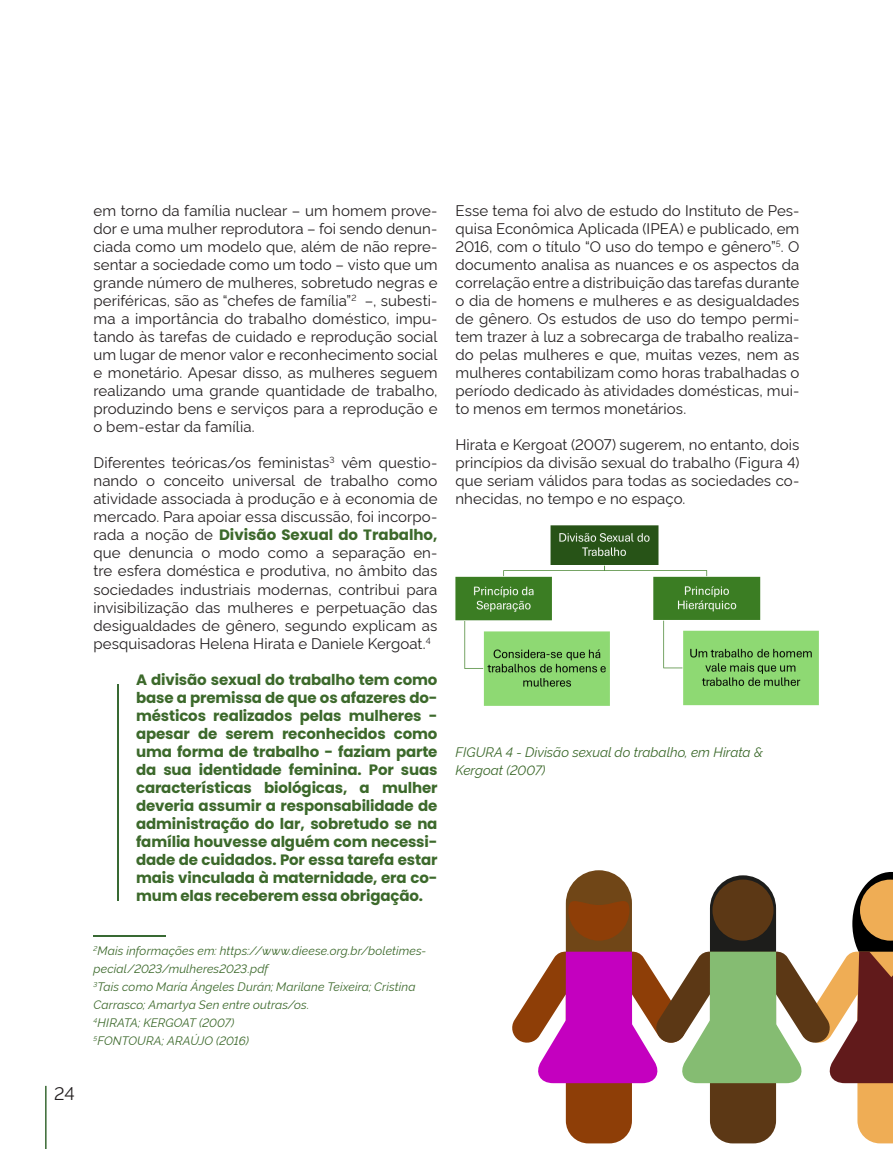
<style>
.page{position:relative;width:893px;height:1149px;background:#fff}
.page>*{position:absolute;margin:0;border:0;box-sizing:border-box;transform-origin:0 0}
.t1{font:18px "Rawline";color:#231f20}
.t2{font:15px/18px "Rawline";letter-spacing:.005em;color:#231f20;text-align:justify}
.t3{font:700 15px/18px "Poppins";letter-spacing:-.01em;color:#3c692b;text-align:justify}
.t4{font:italic 13.5px/18px "Rawline";color:#3c692b}
.t5{font:italic 12px/18px "Rawline";letter-spacing:.01em;color:#3c692b}
.s1{font-family:"Rawline";font-weight:400;color:#231f20}
</style>
<div class="page">
<hr style="left:45px;top:1085px;width:2px;height:63px;background:#386933">
<hr style="left:117px;top:684px;width:2px;height:216px;background:#386933">
<img style="left:455px;top:525px;width:364px;height:181px">
<hr style="left:94px;top:934px;width:72px;height:2px;background:#386933">
<svg style="left:512px;top:870px;width:381px;height:272px"></svg>
<div style="left:712px;top:879px;width:61px;height:61px;background:#5c3815;border-radius:50%"></div>
<p class="t1" style="left:54px;top:1078px;width:22px">24</p>
<p class="t2" style="left:94px;top:200px;width:345px">em torno da família nuclear – um homem prove&shy;dor e uma mulher reprodutora – foi sendo denun&shy;ciada como um modelo que, além de não repre&shy;sentar a sociedade como um todo – visto que um grande número de mulheres, sobretudo negras e periféricas, são as “chefes de família”<sup>2</sup> –, subesti&shy;ma a importância do trabalho doméstico, impu&shy;tando às tarefas de cuidado e reprodução social um lugar de menor valor e reconhecimento social e monetário. Apesar disso, as mulheres seguem realizando uma grande quantidade de trabalho, produzindo bens e serviços para a reprodução e o bem-estar da família.</p>
<p class="t2" style="left:94px;top:452px;width:345px">Diferentes teóricas/os feministas<sup>3</sup> vêm questio&shy;nando o conceito universal de trabalho como atividade associada à produção e à economia de mercado. Para apoiar essa discussão, foi incorpo-</p>
<p class="t3" style="left:94px;top:526px;width:345px"><span class="s1">rada a noção de</span> Divisão Sexual do Trabalho,</p>
<p class="t2" style="left:94px;top:542px;width:345px">que denuncia o modo como a separação en&shy;tre esfera doméstica e produtiva, no âmbito das sociedades industriais modernas, contribui para invisibilização das mulheres e perpetuação das desigualdades de gênero, segundo explicam as pesquisadoras Helena Hirata e Daniele Kergoat.<sup>4</sup></p>
<p class="t3" style="left:136px;top:670px;width:303px">A divisão sexual do trabalho tem como base a premissa de que os afazeres do&shy;mésticos realizados pelas mulheres - apesar de serem reconhecidos como uma forma de trabalho - faziam parte da sua identidade feminina. Por suas características biológicas, a mulher deveria assumir a responsabilidade de administração do lar, sobretudo se na família houvesse alguém com necessi&shy;dade de cuidados. Por essa tarefa estar mais vinculada à maternidade, era co&shy;mum elas receberem essa obrigação.</p>
<p class="t5" style="left:94px;top:939px;width:334px"><sup>2</sup>Mais informações em: https://www.dieese.org.br/boletimes&shy;pecial/2023/mulheres2023.pdf<br><sup>3</sup>Tais como María Ángeles Durán; Marilane Teixeira; Cristina Carrasco; Amartya Sen entre outras/os.<br><sup>4</sup>HIRATA; KERGOAT (2007)<br><sup>5</sup>FONTOURA; ARAÚJO (2016)</p>
<p class="t2" style="left:455px;top:200px;width:345px">Esse tema foi alvo de estudo do Instituto de Pes&shy;quisa Econômica Aplicada (IPEA) e publicado, em 2016, com o título “O uso do tempo e gênero”<sup>5</sup>. O documento analisa as nuances e os aspectos da correlação entre a distribuição das tarefas durante o dia de homens e mulheres e as desigualdades de gênero. Os estudos de uso do tempo permi&shy;tem trazer à luz a sobrecarga de trabalho realiza&shy;do pelas mulheres e que, muitas vezes, nem as mulheres contabilizam como horas trabalhadas o período dedicado às atividades domésticas, mui&shy;to menos em termos monetários.</p>
<p class="t2" style="left:455px;top:434px;width:345px">Hirata e Kergoat (2007) sugerem, no entanto, dois princípios da divisão sexual do trabalho (Figura 4) que seriam válidos para todas as sociedades co&shy;nhecidas, no tempo e no espaço.</p>
<p class="t4" style="left:455px;top:741px;width:309px">FIGURA 4 - Divisão sexual do trabalho, em Hirata &amp;<br>Kergoat (2007)</p>
</div>
